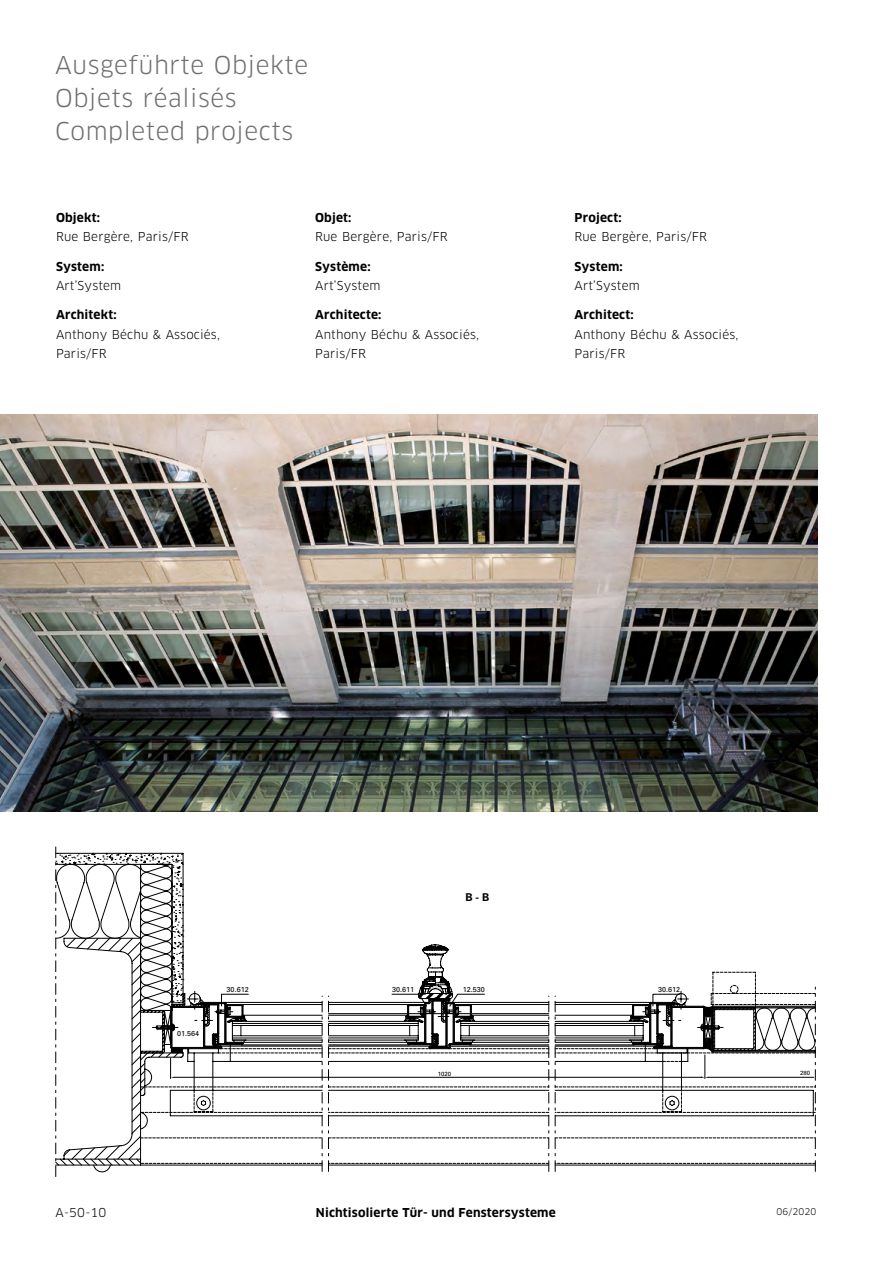
<style>
.page{position:relative;width:893px;height:1263px;background:#fff}
.page>*{position:absolute;margin:0;border:0;box-sizing:border-box;transform-origin:0 0}
.t1{font:24px/33px "Clan Pro";letter-spacing:.025em;color:#706f6f}
.t2{font:12px/19.5px "Clan Pro";letter-spacing:.015em;color:#000}
.t3{font:700 12px "Clan Pro";letter-spacing:.015em;color:#000}
.t4{font:700 10.8px "Univers";color:#000}
.t5{font:9px "Clan Pro";letter-spacing:.015em;color:#000}
.t6{font:7.2px "Univers";color:#000}
.t7{font:6px "Univers";color:#000}
</style>
<div class="page">
<img style="left:0;top:415px;width:817px;height:396px">
<svg style="left:815px;top:987px;width:1px;height:184px"></svg>
<svg style="left:723px;top:972px;width:92px;height:200px"></svg>
<hr style="left:709px;top:1077px;width:105px;height:1px;background:#000">
<svg style="left:55px;top:846px;width:668px;height:331px"></svg>
<h1 class="t1" style="left:55px;top:49px;width:254px">Ausgeführte Objekte<br>Objets réalisés<br>Completed projects</h1>
<p class="t3" style="left:56px;top:210px;width:46px">Objekt:</p>
<p class="t2" style="left:56px;top:227px;width:134px">Rue Bergère, Paris/FR</p>
<p class="t3" style="left:56px;top:259px;width:50px">System:</p>
<p class="t2" style="left:56px;top:276px;width:67px">Art’System</p>
<p class="t3" style="left:56px;top:308px;width:62px">Architekt:</p>
<p class="t2" style="left:56px;top:325px;width:165px">Anthony Béchu &amp; Associés,<br>Paris/FR</p>
<p class="t3" style="left:315px;top:210px;width:38px">Objet:</p>
<p class="t2" style="left:315px;top:227px;width:134px">Rue Bergère, Paris/FR</p>
<p class="t3" style="left:315px;top:259px;width:57px">Système:</p>
<p class="t2" style="left:315px;top:276px;width:67px">Art’System</p>
<p class="t3" style="left:315px;top:308px;width:68px">Architecte:</p>
<p class="t2" style="left:315px;top:325px;width:165px">Anthony Béchu &amp; Associés,<br>Paris/FR</p>
<p class="t3" style="left:574px;top:210px;width:49px">Project:</p>
<p class="t2" style="left:574px;top:227px;width:134px">Rue Bergère, Paris/FR</p>
<p class="t3" style="left:574px;top:259px;width:50px">System:</p>
<p class="t2" style="left:574px;top:276px;width:67px">Art’System</p>
<p class="t3" style="left:574px;top:308px;width:61px">Architect:</p>
<p class="t2" style="left:574px;top:325px;width:165px">Anthony Béchu &amp; Associés,<br>Paris/FR</p>
<p class="t4" style="left:465px;top:890px;width:26px">B - B</p>
<p class="t6" style="left:177px;top:1029px;width:24px">01.564</p>
<p class="t6" style="left:227px;top:985px;width:24px">30.612</p>
<p class="t6" style="left:392px;top:985px;width:24px">30.611</p>
<p class="t6" style="left:463px;top:985px;width:24px">12.530</p>
<p class="t6" style="left:658px;top:985px;width:24px">30.612</p>
<p class="t7" style="left:438px;top:1070px;width:15px">1020</p>
<p class="t7" style="left:800px;top:1069px;width:12px">280</p>
<p class="t2" style="left:56px;top:1203px;width:52px">A-50-10</p>
<p class="t3" style="left:316px;top:1206px;width:241px">Nichtisolierte Tür- und Fenstersysteme</p>
<p class="t5" style="left:776px;top:1206px;width:41px">06/2020</p>
</div>
